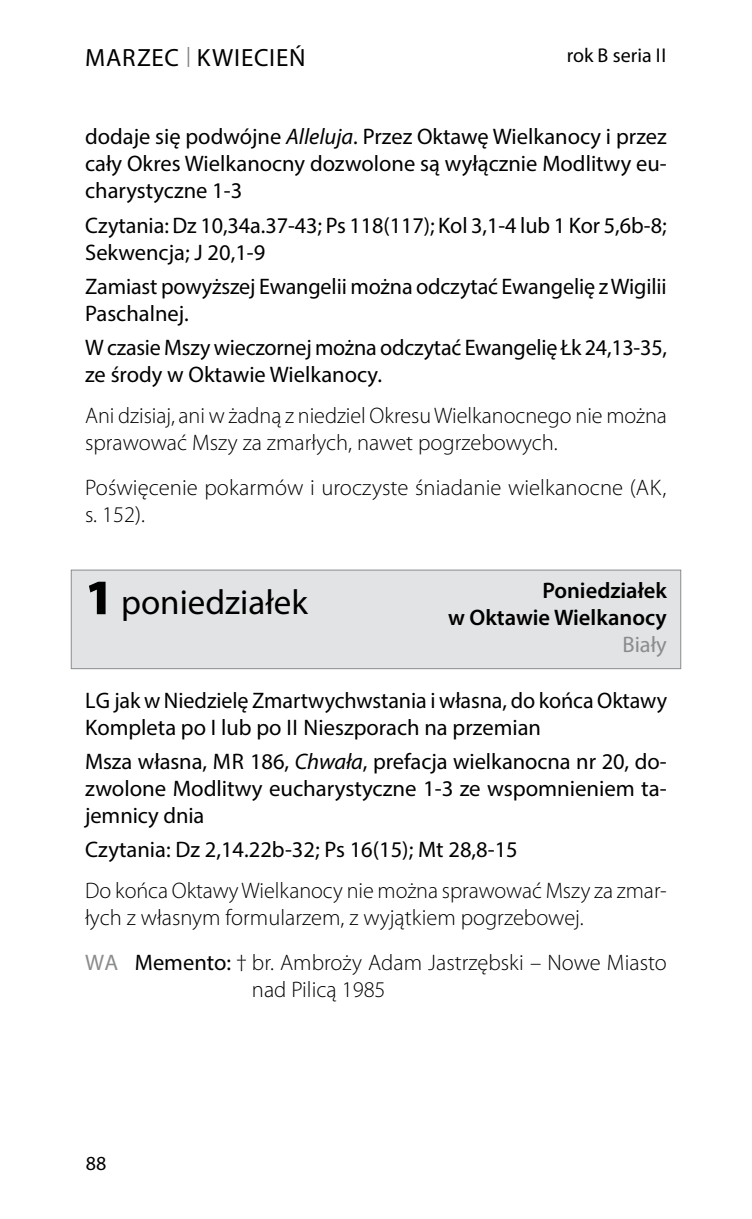
<style>
.page{position:relative;width:752px;height:1219px;background:#fff}
.page>*{position:absolute;margin:0;border:0;box-sizing:border-box;transform-origin:0 0}
.t1{font:35px "Myriad Pro";color:#000}
.t2{font:25px "Myriad Pro";letter-spacing:.035em;color:#000}
.t3{font:22.5px/27px "Myriad Pro";letter-spacing:-.005em;color:#000}
.t4{font:300 22.5px/27px "Myriad Pro";color:#000}
.t5{font:600 22.5px/27px "Myriad Pro";color:#000;text-align:right}
.t6{font:22.5px "Myriad Pro";color:#8a8c8e}
.t7{font:20px "Myriad Pro";color:#000}
.s1{font-size:20px;color:#808285}
.s2{font-style:italic}
.s3{font-weight:900;font-size:50px}
.s4{font-weight:400;color:#8a8c8e}
.s5{font-weight:400}
</style>
<div class="page">
<div style="left:71px;top:570px;width:609px;height:99px;background:#e2e3e4;border:1px solid #8a8c8e"></div>
<p class="t2" style="left:85px;top:42px;width:222px">MARZEC <span class="s1">|</span> KWIECIEŃ</p>
<p class="t7" style="left:566px;top:43px;width:101px">rok B seria II</p>
<p class="t3" style="left:85px;top:123px;width:583px;text-align:justify">dodaje się podwójne <span class="s2">Alleluja</span>. Przez Oktawę Wielkanocy i przez cały Okres Wielkanocny dozwolone są wyłącznie Modlitwy eu&shy;charystyczne 1-3</p>
<p class="t3" style="left:85px;top:211px;width:582px">Czytania: Dz 10,34a.37-43; Ps 118(117); Kol 3,1-4 lub 1 Kor 5,6b-8;<br>Sekwencja; J 20,1-9</p>
<p class="t3" style="left:85px;top:272px;width:582px">Zamiast powyższej Ewangelii można odczytać Ewangelię z Wigilii<br>Paschalnej.</p>
<p class="t3" style="left:85px;top:333px;width:583px">W czasie Mszy wieczornej można odczytać Ewangelię Łk 24,13-35, ze środy w Oktawie Wielkanocy.</p>
<p class="t4" style="left:85px;top:402px;width:583px">Ani dzisiaj, ani w żadną z niedziel Okresu Wielkanocnego nie można sprawować Mszy za zmarłych, nawet pogrzebowych.</p>
<p class="t4" style="left:85px;top:473px;width:582px">Poświęcenie pokarmów i uroczyste śniadanie wielkanocne (AK, s. 152).</p>
<h1 class="t1" style="left:85px;top:581px;width:224px"><span class="s3">1</span> poniedziałek</h1>
<p class="t5" style="left:448px;top:577px;width:220px">Poniedziałek<br>w Oktawie Wielkanocy</p>
<p class="t6" style="left:622px;top:631px;width:46px">Biały</p>
<p class="t3" style="left:85px;top:686px;width:583px">LG jak w Niedzielę Zmartwychwstania i własna, do końca Oktawy<br>Kompleta po I lub po II Nieszporach na przemian</p>
<p class="t3" style="left:85px;top:747px;width:583px;text-align:justify">Msza własna, MR 186, <span class="s2">Chwała</span>, prefacja wielkanocna nr 20, do&shy;zwolone Modlitwy eucharystyczne 1-3 ze wspomnieniem ta&shy;jemnicy dnia</p>
<p class="t3" style="left:85px;top:835px;width:434px">Czytania: Dz 2,14.22b-32; Ps 16(15); Mt 28,8-15</p>
<p class="t4" style="left:85px;top:877px;width:583px">Do końca Oktawy Wielkanocy nie można sprawować Mszy za zmar&shy;łych z własnym formularzem, z wyjątkiem pogrzebowej.</p>
<p class="t4" style="left:252px;top:948px;width:416px;text-indent:-167px"><span class="s4">WA</span> <span class="s5">Memento:</span> † br. Ambroży Adam Jastrzębski – Nowe Miasto nad Pilicą 1985</p>
<p class="t7" style="left:86px;top:1151px;width:22px">88</p>
</div>
